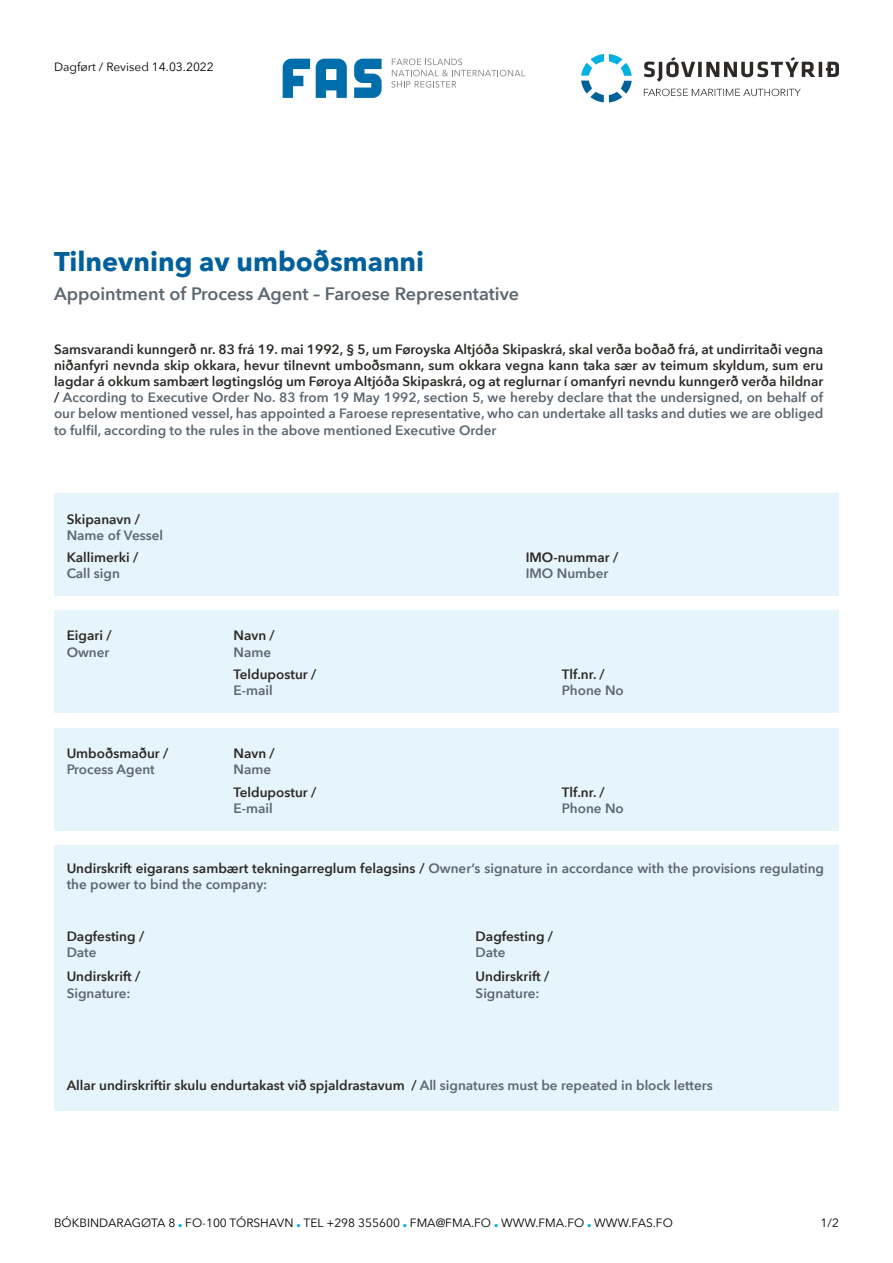
<style>
.page{position:relative;width:893px;height:1263px;background:#fff}
.page>*{position:absolute;margin:0;border:0;box-sizing:border-box;transform-origin:0 0}
.t1{font:700 27px "Avenir Next";color:#00609a}
.t2{font:600 18px "Avenir Next";color:#5c6771}
.t3{font:600 13.5px/16.2px "Avenir Next";color:#2c2926;text-align:justify}
.t4{font:600 13.5px/16.2px "Avenir Next";color:#5c6771}
.t5{font:12px "Avenir Next";color:#000}
.s1{color:#5c6771}
.s2{color:#2c2926}
.s3{font-weight:800;color:#00b0e0}
</style>
<div class="page">
<svg style="left:354px;top:59px;width:28px;height:39px"></svg>
<svg style="left:283px;top:59px;width:27px;height:39px"></svg>
<svg style="left:316px;top:59px;width:31px;height:39px"></svg>
<svg style="left:391px;top:59px;width:134px;height:29px"></svg>
<svg style="left:581px;top:54px;width:51px;height:48px"></svg>
<svg style="left:644px;top:57px;width:195px;height:25px"></svg>
<svg style="left:644px;top:89px;width:157px;height:7px"></svg>
<div style="left:54px;top:610px;width:785px;height:103px;background:#e6f4fb"></div>
<div style="left:54px;top:728px;width:785px;height:102px;background:#e6f4fb"></div>
<div style="left:54px;top:493px;width:785px;height:102px;background:#e6f4fb"></div>
<div style="left:54px;top:845px;width:785px;height:265px;background:#e6f4fb"></div>
<p class="t5" style="left:54px;top:56px;width:161px">Dagført / Revised 14.03.2022</p>
<h1 class="t1" style="left:54px;top:239px;width:372px">Tilnevning av umboðsmanni</h1>
<h2 class="t2" style="left:54px;top:278px;width:467px">Appointment of Process Agent – Faroese Representative</h2>
<p class="t3" style="left:54px;top:340px;width:771px">Samsvarandi kunngerð nr. 83 frá 19. mai 1992, § 5, um Føroyska Altjóða Skipaskrá, skal verða boðað frá, at undirritaði vegna niðanfyri nevnda skip okkara, hevur tilnevnt umboðsmann, sum okkara vegna kann taka sær av teimum skyldum, sum eru lagdar á okkum sambært løgtingslóg um Føroya Altjóða Skipaskrá, og at reglurnar í omanfyri nevndu kunngerð verða hildnar / <span class="s1">According to Executive Order No. 83 from 19 May 1992, section 5, we hereby declare that the undersigned, on behalf of our below mentioned vessel, has appointed a Faroese representative, who can undertake all tasks and duties we are obliged to fulfil, according to the rules in the above mentioned Executive Order</span></p>
<p class="t3" style="left:67px;top:511px;width:75px">Skipanavn /</p>
<p class="t4" style="left:67px;top:527px;width:98px">Name of Vessel</p>
<p class="t3" style="left:67px;top:548px;width:73px">Kallimerki /</p>
<p class="t4" style="left:67px;top:565px;width:55px">Call sign</p>
<p class="t3" style="left:526px;top:548px;width:94px">IMO-nummar /</p>
<p class="t4" style="left:526px;top:565px;width:84px">IMO Number</p>
<p class="t3" style="left:67px;top:627px;width:46px">Eigari /</p>
<p class="t4" style="left:67px;top:643px;width:44px">Owner</p>
<p class="t3" style="left:233px;top:627px;width:43px">Navn /</p>
<p class="t4" style="left:233px;top:643px;width:39px">Name</p>
<p class="t3" style="left:233px;top:666px;width:84px">Teldupostur /</p>
<p class="t4" style="left:233px;top:682px;width:41px">E-mail</p>
<p class="t3" style="left:562px;top:666px;width:45px">Tlf.nr. /</p>
<p class="t4" style="left:562px;top:682px;width:64px">Phone No</p>
<p class="t3" style="left:67px;top:745px;width:103px">Umboðsmaður /</p>
<p class="t4" style="left:67px;top:761px;width:90px">Process Agent</p>
<p class="t3" style="left:233px;top:745px;width:43px">Navn /</p>
<p class="t4" style="left:233px;top:761px;width:39px">Name</p>
<p class="t3" style="left:233px;top:784px;width:84px">Teldupostur /</p>
<p class="t4" style="left:233px;top:800px;width:41px">E-mail</p>
<p class="t3" style="left:562px;top:784px;width:45px">Tlf.nr. /</p>
<p class="t4" style="left:562px;top:800px;width:64px">Phone No</p>
<p class="t4" style="left:67px;top:860px;width:759px"><span class="s2">Undirskrift eigarans sambært tekningarreglum felagsins /</span> Owner’s signature in accordance with the provisions regulating the power to bind the company:</p>
<p class="t3" style="left:67px;top:928px;width:79px">Dagfesting /</p>
<p class="t4" style="left:67px;top:944px;width:31px">Date</p>
<p class="t3" style="left:476px;top:928px;width:79px">Dagfesting /</p>
<p class="t4" style="left:476px;top:944px;width:31px">Date</p>
<p class="t3" style="left:67px;top:968px;width:75px">Undirskrift /</p>
<p class="t4" style="left:67px;top:984px;width:65px">Signature:</p>
<p class="t3" style="left:476px;top:968px;width:75px">Undirskrift /</p>
<p class="t4" style="left:476px;top:984px;width:65px">Signature:</p>
<p class="t3" style="left:67px;top:1076px;width:648px">Allar undirskriftir skulu endurtakast við spjaldrastavum / <span class="s1">All signatures must be repeated in block letters</span></p>
<p class="t5" style="left:54px;top:1212px;width:620px">BÓKBINDARAGØTA 8 <span class="s3">.</span> FO-100 TÓRSHAVN <span class="s3">.</span> TEL +298 355600 <span class="s3">.</span> FMA@FMA.FO <span class="s3">.</span> WWW.FMA.FO <span class="s3">.</span> WWW.FAS.FO</p>
<p class="t5" style="left:821px;top:1212px;width:20px">1/2</p>
</div>
